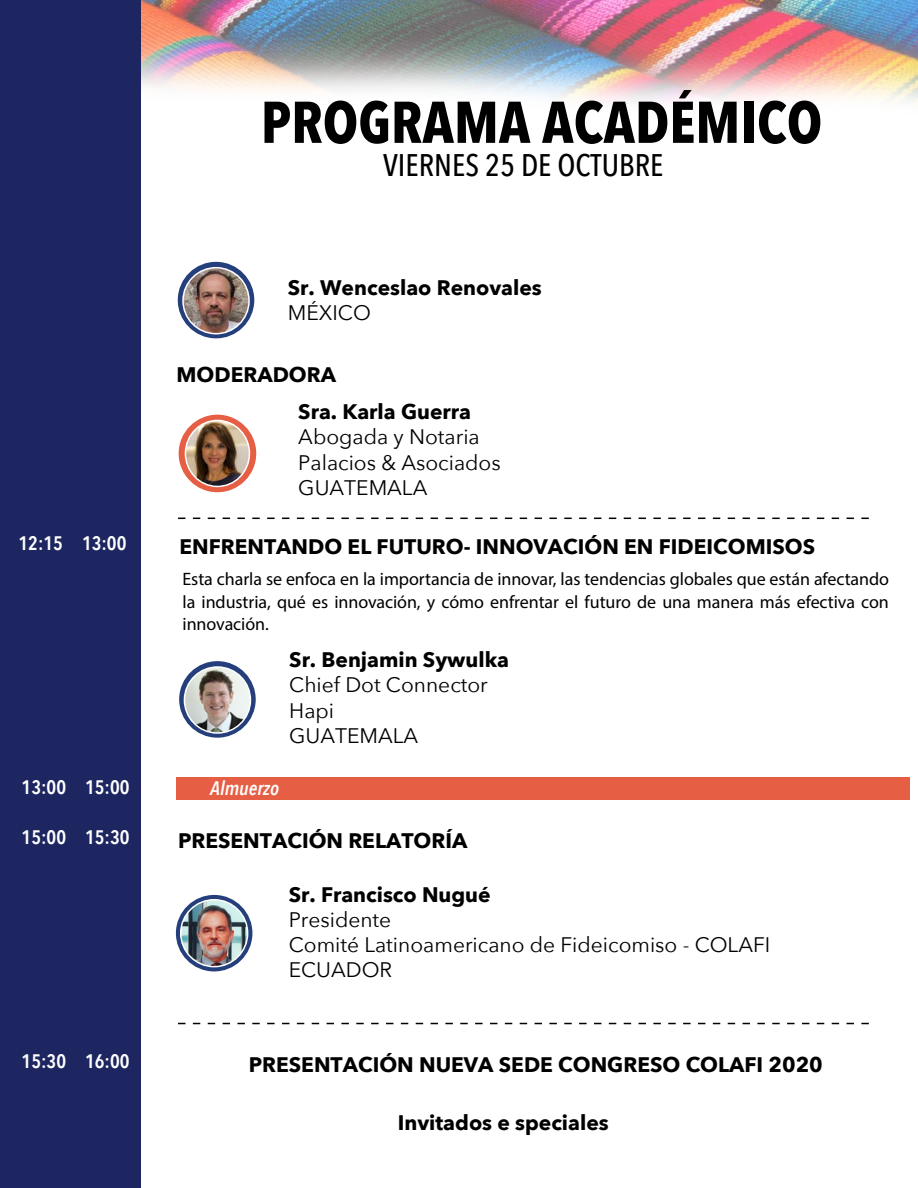
<style>
.page{position:relative;width:918px;height:1188px;background:#fff}
.page>*{position:absolute;margin:0;border:0;box-sizing:border-box;transform-origin:0 0}
.t1{font:700 58.2px "Avenir Next Condensed";color:#000}
.t2{font:500 31.2px "Avenir Next Condensed";color:#000}
.t3{font:700 21px/37.2px "Avenir Next";color:#000}
.t4{font:21px/25.2px "Avenir Next";color:#000}
.t5{font:600 19.5px "Avenir Next Condensed";color:#fff}
.t6{font:italic 600 19.5px "Avenir Next Condensed";letter-spacing:-.005em;color:#fefefe}
.t7{font:18px/22.5px "Myriad Pro";letter-spacing:-.005em;color:#000;text-align:justify}
</style>
<div class="page">
<img style="left:140px;top:0;width:778px;height:116px">
<div style="left:0;top:0;width:140px;height:1188px;background:#1d2660"></div>
<svg style="left:178px;top:518px;width:691px;height:1px"></svg>
<svg style="left:178px;top:1023px;width:691px;height:1px"></svg>
<div style="left:176px;top:777px;width:734px;height:23px;background:#e65e43"></div>
<svg style="left:177px;top:262px;width:78px;height:77px"></svg>
<svg style="left:176px;top:895px;width:77px;height:77px"></svg>
<img style="left:181px;top:900px;width:67px;height:67px;border-radius:33px">
<div style="left:180px;top:899px;width:68px;height:68px;border:2px solid #fff;border-radius:50%"></div>
<div style="left:179px;top:415px;width:77px;height:77px;background:#e65e43;border-radius:50%"></div>
<img style="left:183px;top:268px;width:66px;height:66px">
<div style="left:182px;top:267px;width:68px;height:68px;border:2px solid #fff;border-radius:50%"></div>
<svg style="left:179px;top:661px;width:77px;height:77px"></svg>
<img style="left:184px;top:667px;width:67px;height:66px">
<div style="left:183px;top:666px;width:68px;height:68px;border:2px solid #fff;border-radius:50%"></div>
<img style="left:185px;top:420px;width:65px;height:67px">
<div style="left:184px;top:419px;width:66px;height:69px;border:2px solid #fff;border-radius:50%"></div>
<h1 class="t1" style="left:261px;top:87px;width:563px">PROGRAMA ACADÉMICO</h1>
<h2 class="t2" style="left:383px;top:147px;width:282px">VIERNES 25 DE OCTUBRE</h2>
<p class="t3" style="left:288px;top:269px;width:256px">Sr. Wenceslao Renovales</p>
<p class="t4" style="left:288px;top:299px;width:85px">MÉXICO</p>
<p class="t3" style="left:298px;top:356px;width:174px;text-indent:-122px">MODERADORA<br>Sra. Karla Guerra</p>
<p class="t4" style="left:298px;top:424px;width:204px">Abogada y Notaria<br>Palacios &amp; Asociados<br>GUATEMALA</p>
<p class="t5" style="left:19px;top:526px;width:109px">12:15 13:00</p>
<p class="t3" style="left:179px;top:527px;width:637px">ENFRENTANDO EL FUTURO- INNOVACIÓN EN FIDEICOMISOS</p>
<p class="t7" style="left:183px;top:568px;width:708px">Esta charla se enfoca en la importancia de innovar, las tendencias globales que están afectando la industria, qué es innovación, y cómo enfrentar el futuro de una manera más efectiva con innovación.</p>
<p class="t3" style="left:289px;top:641px;width:221px">Sr. Benjamin Sywulka</p>
<p class="t4" style="left:289px;top:672px;width:200px">Chief Dot Connector<br>Hapi<br>GUATEMALA</p>
<p class="t5" style="left:22px;top:770px;width:109px">13:00 15:00</p>
<p class="t6" style="left:210px;top:776px;width:70px">Almuerzo</p>
<p class="t5" style="left:22px;top:820px;width:109px">15:00 15:30</p>
<p class="t3" style="left:178px;top:821px;width:291px">PRESENTACIÓN RELATORÍA</p>
<p class="t3" style="left:289px;top:876px;width:203px">Sr. Francisco Nugué</p>
<p class="t4" style="left:289px;top:906px;width:483px">Presidente<br>Comité Latinoamericano de Fideicomiso - COLAFI<br>ECUADOR</p>
<p class="t5" style="left:22px;top:1044px;width:109px">15:30 16:00</p>
<p class="t3" style="left:249px;top:1046px;width:576px">PRESENTACIÓN NUEVA SEDE CONGRESO COLAFI 2020</p>
<p class="t3" style="left:398px;top:1103px;width:213px">Invitados e speciales</p>
</div>
